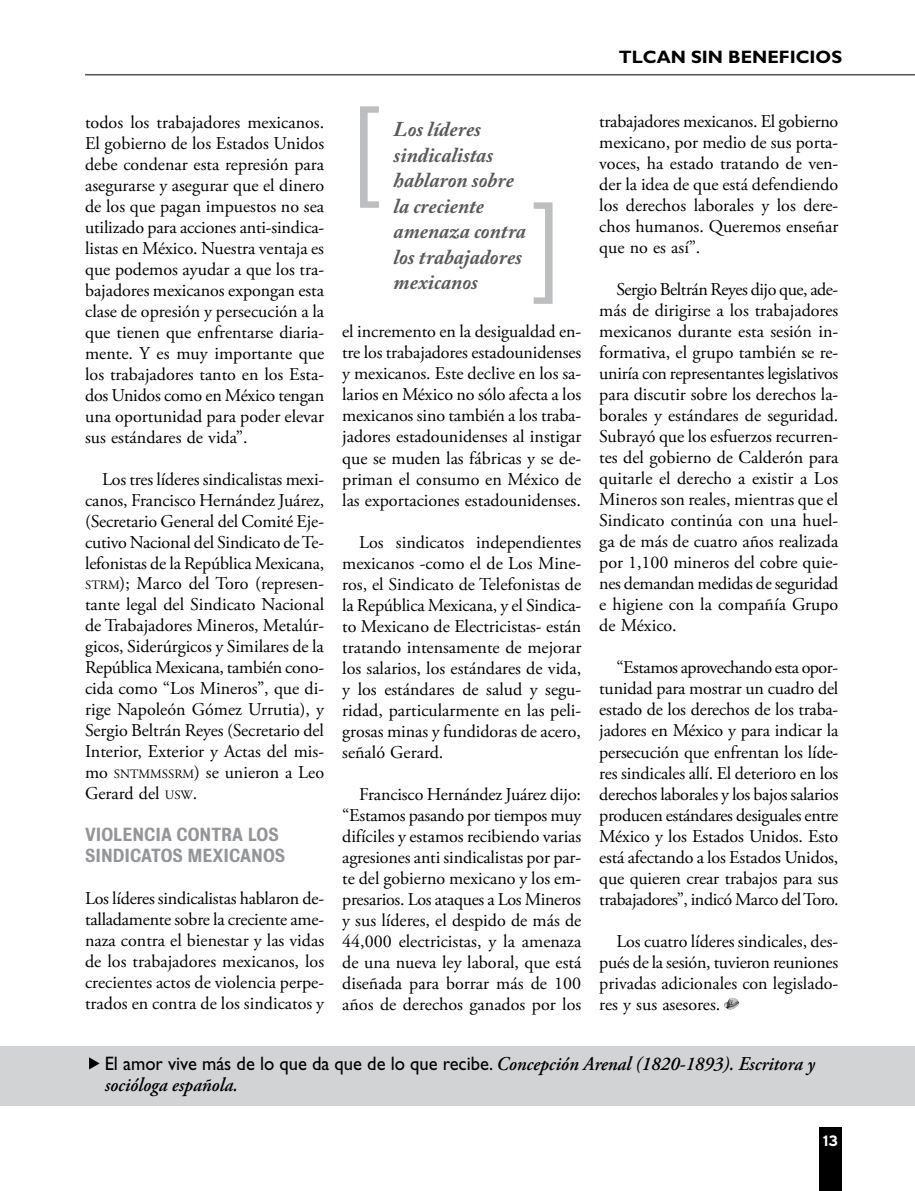
<style>
.page{position:relative;width:915px;height:1191px;background:#fff}
.page>*{position:absolute;margin:0;border:0;box-sizing:border-box;transform-origin:0 0}
.t1{font:italic 700 21px/25.5px "Adobe Caslon Pro";color:#58595b}
.t2{font:19.5px "Gill Sans Std";color:#000;scale:.95 1}
.t3{font:italic 600 19.5px "Adobe Garamond Pro";color:#000;scale:.95 1}
.t4{font:18px/21px "Adobe Garamond Pro";color:#000;text-align:justify}
.t5{font:700 18px "Gill Sans Std";color:#000}
.t6{font:17.25px/21px "Bureau Grotesque Five Five";color:#939598;scale:.95 1}
.t7{font:700 15px "Interstate";color:#fff}
.s1{font-size:12.75px}
.s2{font-family:"Adobe Garamond Pro";font-weight:600;font-style:italic}
</style>
<div class="page">
<div style="left:819px;top:1127px;width:22px;height:64px;background:#000"></div>
<hr style="left:85px;top:74px;width:829px;height:1px;background:#000">
<div style="left:0;top:1045px;width:914px;height:60px;background:#d1d3d4"></div>
<svg style="left:89px;top:1057px;width:11px;height:12px"></svg>
<img style="left:724px;top:997px;width:15px;height:13px">
<svg style="left:360px;top:106px;width:19px;height:102px"></svg>
<svg style="left:533px;top:202px;width:19px;height:102px"></svg>
<p class="t5" style="left:618px;top:46px;width:135px">TLCAN SIN BENE</p>
<p class="t5" style="left:778px;top:46px;width:22px">FICIO</p>
<p class="t5" style="left:831px;top:46px;width:12px">S</p>
<p class="t4" style="left:85px;top:112px;width:240px">todos los trabajadores mexicanos.<br>El gobierno de los Estados Unidos debe condenar esta represión para asegurarse y asegurar que el dinero de los que pagan impuestos no sea utilizado para acciones anti-sindica&shy;listas en México. Nuestra ventaja es que podemos ayudar a que los tra&shy;bajadores mexicanos expongan esta clase de opresión y persecución a la que tienen que enfrentarse diaria&shy;mente. Y es muy importante que los trabajadores tanto en los Esta&shy;dos Unidos como en México tengan una oportunidad para poder elevar sus estándares de vida”.</p>
<p class="t4" style="left:85px;top:469px;width:241px;text-indent:17px">Los tres líderes sindicalistas mexi&shy;canos, Francisco Hernández Juárez, (Secretario General del Comité Eje&shy;cutivo Nacional del Sindicato de Te&shy;lefonistas de la República Mexicana, <span class="s1">STRM</span>); Marco del Toro (represen&shy;tante legal del Sindicato Nacional de Trabajadores Mineros, Metalúr&shy;gicos, Siderúrgicos y Similares de la República Mexicana, también cono&shy;cida como “Los Mineros”, que di&shy;rige Napoleón Gómez Urrutia), y Sergio Beltrán Reyes (Secretario del Interior, Exterior y Actas del mis&shy;mo <span class="s1">SNTMMSSRM</span>) se unieron a Leo Gerard del <span class="s1">USW</span>.</p>
<p class="t6" style="left:85px;top:824px;width:212px">VIOLENCIA CONTRA LOS<br>SINDICATOS M EXICANOS</p>
<p class="t4" style="left:85px;top:888px;width:240px">Los líderes sindicalistas hablaron de&shy;talladamente sobre la creciente ame&shy;naza contra el bienestar y las vidas de los trabajadores mexicanos, los crecientes actos de violencia perpe&shy;trados en contra de los sindicatos y</p>
<p class="t1" style="left:393px;top:116px;width:134px">Los líderes sindicalistas hablaron sobre la creciente amenaza contra los trabajadores mexicanos</p>
<p class="t4" style="left:342px;top:322px;width:240px">el incremento en la desigualdad en&shy;tre los trabajadores estadounidenses y mexicanos. Este declive en los sa&shy;larios en México no sólo afecta a los mexicanos sino también a los traba&shy;jadores estadounidenses al instigar que se muden las fábricas y se de&shy;priman el consumo en México de las exportaciones estadounidenses.</p>
<p class="t4" style="left:342px;top:532px;width:240px;text-indent:17px">Los sindicatos independientes mexicanos -como el de Los Mine&shy;ros, el Sindicato de Telefonistas de la República Mexicana, y el Sindica&shy;to Mexicano de Electricistas- están tratando intensamente de mejorar los salarios, los estándares de vida, y los estándares de salud y segu&shy;ridad, particularmente en las peli&shy;grosas minas y fundidoras de acero, señaló Gerard.</p>
<p class="t4" style="left:342px;top:784px;width:240px;text-indent:17px">Francisco Hernández Juárez dijo: “Estamos pasando por tiempos muy difíciles y estamos recibiendo varias agresiones anti sindicalistas por par&shy;te del gobierno mexicano y los em&shy;presarios. Los ataques a Los Mineros y sus líderes, el despido de más de 44,000 electricistas, y la amenaza de una nueva ley laboral, que está diseñada para borrar más de 100 años de derechos ganados por los</p>
<p class="t4" style="left:599px;top:111px;width:240px">trabajadores mexicanos. El gobierno mexicano, por medio de sus porta&shy;voces, ha estado tratando de ven&shy;der la idea de que está defendiendo los derechos laborales y los dere&shy;chos humanos. Queremos enseñar que no es así”.</p>
<p class="t4" style="left:599px;top:280px;width:240px;text-indent:17px">Sergio Beltrán Reyes dijo que, ade&shy;más de dirigirse a los trabajadores mexicanos durante esta sesión in&shy;formativa, el grupo también se re&shy;uniría con representantes legislativos para discutir sobre los derechos la&shy;borales y estándares de seguridad.<br>Subrayó que los esfuerzos recurren&shy;tes del gobierno de Calderón para quitarle el derecho a existir a Los Mineros son reales, mientras que el Sindicato continúa con una huel&shy;ga de más de cuatro años realizada por 1,100 mineros del cobre quie&shy;nes demandan medidas de seguridad e higiene con la compañía Grupo de México.</p>
<p class="t4" style="left:599px;top:658px;width:241px;text-indent:17px">“Estamos aprovechando esta opor&shy;tunidad para mostrar un cuadro del estado de los derechos de los traba&shy;jadores en México y para indicar la persecución que enfrentan los líde&shy;res sindicales allí. El deterioro en los derechos laborales y los bajos salarios producen estándares desiguales entre México y los Estados Unidos. Esto está afectando a los Estados Unidos, que quieren crear trabajos para sus trabajadores”, indicó Marco del Toro.</p>
<p class="t4" style="left:599px;top:931px;width:240px;text-indent:17px">Los cuatro líderes sindicales, des&shy;pués de la sesión, tuvieron reuniones privadas adicionales con legislado&shy;res y sus asesores.</p>
<p class="t2" style="left:105px;top:1052px;width:748px">El amor vive más de lo que da que de lo que recibe. <span class="s2">Concepción Arenal (1820-1893). Escritora y</span></p>
<p class="t3" style="left:105px;top:1074px;width:141px">socióloga española.</p>
<p class="t7" style="left:822px;top:1132px;width:17px">13</p>
</div>
